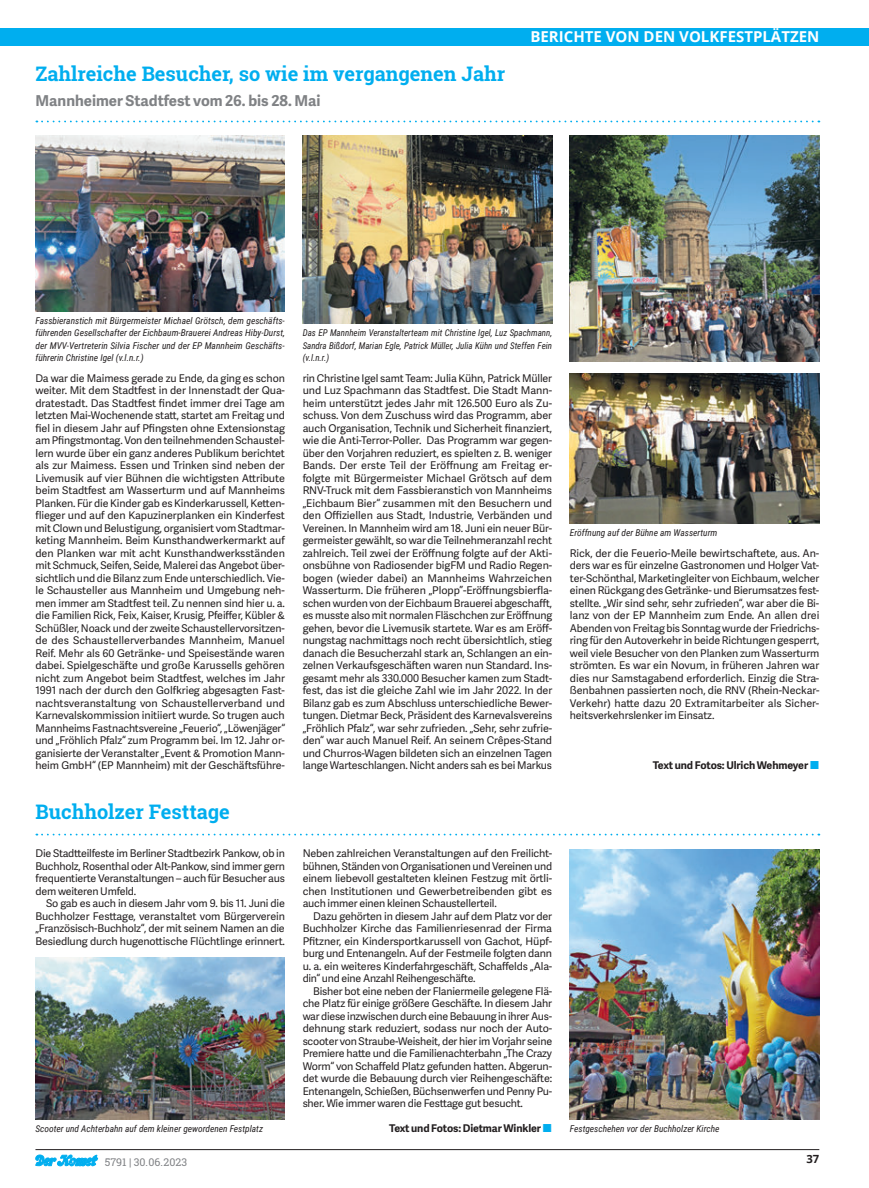
<style>
.page{position:relative;width:869px;height:1188px;background:#fff}
.page>*{position:absolute;margin:0;border:0;box-sizing:border-box;transform-origin:0 0}
.t1{font:700 20px "Roboto Slab";color:#00aeef}
.t2{font:700 15px "Adelle Sans";color:#808285}
.t3{font:700 15px "Open Sans";color:#fff}
.t4{font:700 11.25px "Open Sans";color:#231f20}
.t5{font:10.62px/12.5px "Adelle Sans";letter-spacing:-.02em;color:#231f20;text-align:justify}
.t6{font:700 10.62px "Adelle Sans";letter-spacing:-.01em;color:#231f20}
.t7{font:10.62px "Roboto Slab";color:#808285}
.t8{font:italic 9.38px/12.5px "Roboto Condensed";color:#231f20;text-align:justify}
.t9{font:italic 9.38px/12.5px "Roboto Condensed";color:#231f20;text-align:justify;scale:.95 1}
.s1{font-weight:400;font-size:16px;color:#00aeef}
</style>
<div class="page">
<svg style="left:35px;top:1154px;width:63px;height:11px"></svg>
<hr style="left:35px;top:1148px;width:784px;height:1px;background:#231f20">
<div style="left:0;top:28px;width:868px;height:18px;background:#00aeef"></div>
<img style="left:569px;top:136px;width:249px;height:225px">
<img style="left:35px;top:136px;width:250px;height:175px">
<img style="left:569px;top:373px;width:250px;height:150px">
<img style="left:302px;top:136px;width:250px;height:187px">
<svg style="left:36px;top:120px;width:783px;height:2px"></svg>
<img style="left:569px;top:849px;width:249px;height:270px">
<img style="left:35px;top:957px;width:250px;height:162px">
<svg style="left:36px;top:833px;width:783px;height:2px"></svg>
<h1 class="t1" style="left:35px;top:60px;width:471px">Zahlreiche Besucher, so wie im vergangenen Jahr</h1>
<h2 class="t2" style="left:35px;top:90px;width:286px">Mannheimer Stadtfest vom 26. bis 28. Mai</h2>
<h2 class="t3" style="left:530px;top:26px;width:290px">BERICHTE VON DEN VOLKFESTPLÄTZEN</h2>
<p class="t8" style="left:35px;top:313px;width:251px">Fassbieranstich mit Bürgermeister Michael Grötsch, dem geschäfts&shy;führenden Gesellschafter der Eichbaum-Brauerei Andreas Hiby-Durst, der MVV-Vertreterin Silvia Fischer und der EP Mannheim Geschäfts&shy;führerin Christine Igel (v.l.n.r.)</p>
<p class="t9" style="left:302px;top:326px;width:264px">Das EP Mannheim Veranstalterteam mit Christine Igel, Luz Spachmann, Sandra Bißdorf, Marian Egle, Patrick Müller, Julia Kühn und Steffen Fein (v.l.n.r.)</p>
<p class="t5" style="left:35px;top:371px;width:251px">Da war die Maimess gerade zu Ende, da ging es schon weiter. Mit dem Stadtfest in der Innenstadt der Qua&shy;dratestadt. Das Stadtfest findet immer drei Tage am letzten Mai-Wochenende statt, startet am Freitag und fiel in diesem Jahr auf Pfingsten ohne Extensionstag am Pfingstmontag. Von den teilnehmenden Schaustel&shy;lern wurde über ein ganz anderes Publikum berichtet als zur Maimess. Essen und Trinken sind neben der Livemusik auf vier Bühnen die wichtigsten Attribute beim Stadtfest am Wasserturm und auf Mannheims Planken. Für die Kinder gab es Kinderkarussell, Ketten&shy;flieger und auf den Kapuzinerplanken ein Kinderfest mit Clown und Belustigung, organisiert vom Stadtmar&shy;keting Mannheim. Beim Kunsthandwerkermarkt auf den Planken war mit acht Kunsthandwerksständen mit Schmuck, Seifen, Seide, Malerei das Angebot über&shy;sichtlich und die Bilanz zum Ende unterschiedlich. Vie&shy;le Schausteller aus Mannheim und Umgebung neh&shy;men immer am Stadtfest teil. Zu nennen sind hier u. a. die Familien Rick, Feix, Kaiser, Krusig, Pfeiffer, Kübler &amp; Schüßler, Noack und der zweite Schaustellervorsitzen&shy;de des Schaustellerverbandes Mannheim, Manuel Reif. Mehr als 60 Getränke- und Speisestände waren dabei. Spielgeschäfte und große Karussells gehören nicht zum Angebot beim Stadtfest, welches im Jahr 1991 nach der durch den Golfkrieg abgesagten Fast&shy;nachtsveranstaltung von Schaustellerverband und Karnevalskommission initiiert wurde. So trugen auch Mannheims Fastnachtsvereine „Feuerio“, „Löwenjäger“ und „Fröhlich Pfalz“ zum Programm bei. Im 12. Jahr or&shy;ganisierte der Veranstalter „Event &amp; Promotion Mann&shy;heim GmbH“ (EP Mannheim) mit der Geschäftsführe-</p>
<p class="t5" style="left:302px;top:371px;width:251px">rin Christine Igel samt Team: Julia Kühn, Patrick Müller und Luz Spachmann das Stadtfest. Die Stadt Mann&shy;heim unterstützt jedes Jahr mit 126.500 Euro als Zu&shy;schuss. Von dem Zuschuss wird das Programm, aber auch Organisation, Technik und Sicherheit finanziert, wie die Anti-Terror-Poller. Das Programm war gegen&shy;über den Vorjahren reduziert, es spielten z. B. weniger Bands. Der erste Teil der Eröffnung am Freitag er&shy;folgte mit Bürgermeister Michael Grötsch auf dem RNV-Truck mit dem Fassbieranstich von Mannheims „Eichbaum Bier“ zusammen mit den Besuchern und den Offiziellen aus Stadt, Industrie, Verbänden und Vereinen. In Mannheim wird am 18. Juni ein neuer Bür&shy;germeister gewählt, so war die Teilnehmeranzahl recht zahlreich. Teil zwei der Eröffnung folgte auf der Akti&shy;onsbühne von Radiosender bigFM und Radio Regen&shy;bogen (wieder dabei) an Mannheims Wahrzeichen Wasserturm. Die früheren „Plopp”-Eröffnungsbierfla&shy;schen wurden von der Eichbaum Brauerei abgeschafft, es musste also mit normalen Fläschchen zur Eröffnung gehen, bevor die Livemusik startete. War es am Eröff&shy;nungstag nachmittags noch recht übersichtlich, stieg danach die Besucherzahl stark an, Schlangen an ein&shy;zelnen Verkaufsgeschäften waren nun Standard. Ins&shy;gesamt mehr als 330.000 Besucher kamen zum Stadt&shy;fest, das ist die gleiche Zahl wie im Jahr 2022. In der Bilanz gab es zum Abschluss unterschiedliche Bewer&shy;tungen. Dietmar Beck, Präsident des Karnevalsvereins „Fröhlich Pfalz“, war sehr zufrieden. „Sehr, sehr zufrie&shy;den“ war auch Manuel Reif. An seinem Crêpes-Stand und Churros-Wagen bildeten sich an einzelnen Tagen lange Warteschlangen. Nicht anders sah es bei Markus</p>
<h1 class="t1" style="left:35px;top:798px;width:196px">Buchholzer Festtage</h1>
<p class="t8" style="left:569px;top:526px;width:149px">Eröffnung auf der Bühne am Wasserturm</p>
<p class="t5" style="left:569px;top:546px;width:251px">Rick, der die Feuerio-Meile bewirtschaftete, aus. An&shy;ders war es für einzelne Gastronomen und Holger Vat&shy;ter-Schönthal, Marketingleiter von Eichbaum, welcher einen Rückgang des Getränke- und Bierumsatzes fest&shy;stellte. „Wir sind sehr, sehr zufrieden“, war aber die Bi&shy;lanz von der EP Mannheim zum Ende. An allen drei Abenden von Freitag bis Sonntag wurde der Friedrichs&shy;ring für den Autoverkehr in beide Richtungen gesperrt, weil viele Besucher von den Planken zum Wasserturm strömten. Es war ein Novum, in früheren Jahren war dies nur Samstagabend erforderlich. Einzig die Stra&shy;ßenbahnen passierten noch, die RNV (Rhein-Neckar-Verkehr) hatte dazu 20 Extramitarbeiter als Sicher&shy;heitsverkehrslenker im Einsatz.</p>
<p class="t6" style="left:652px;top:757px;width:168px">Text und Fotos: Ulrich Wehmeyer <span class="s1">W</span></p>
<p class="t5" style="left:35px;top:846px;width:251px">Die Stadtteilfeste im Berliner Stadtbezirk Pankow, ob in Buchholz, Rosenthal oder Alt-Pankow, sind immer gern frequentierte Veranstaltungen – auch für Besucher aus dem weiteren Umfeld.</p>
<p class="t5" style="left:35px;top:896px;width:251px;text-indent:11px">So gab es auch in diesem Jahr vom 9. bis 11. Juni die Buchholzer Festtage, veranstaltet vom Bürgerverein „Französisch-Buchholz“, der mit seinem Namen an die Besiedlung durch hugenottische Flüchtlinge erinnert.</p>
<p class="t5" style="left:302px;top:846px;width:251px">Neben zahlreichen Veranstaltungen auf den Freilicht&shy;bühnen, Ständen von Organisationen und Vereinen und einem liebevoll gestalteten kleinen Festzug mit örtli&shy;chen Institutionen und Gewerbetreibenden gibt es auch immer einen kleinen Schaustellerteil.</p>
<p class="t5" style="left:302px;top:908px;width:251px;text-indent:11px">Dazu gehörten in diesem Jahr auf dem Platz vor der Buchholzer Kirche das Familienriesenrad der Firma Pfitzner, ein Kindersportkarussell von Gachot, Hüpf&shy;burg und Entenangeln. Auf der Festmeile folgten dann u. a. ein weiteres Kinderfahrgeschäft, Schaffelds „Ala&shy;din“ und eine Anzahl Reihengeschäfte.</p>
<p class="t5" style="left:302px;top:983px;width:251px;text-indent:11px">Bisher bot eine neben der Flaniermeile gelegene Flä&shy;che Platz für einige größere Geschäfte. In diesem Jahr war diese inzwischen durch eine Bebauung in ihrer Aus&shy;dehnung stark reduziert, sodass nur noch der Auto&shy;scooter von Straube-Weisheit, der hier im Vorjahr seine Premiere hatte und die Familienachterbahn „The Crazy Worm“ von Schaffeld Platz gefunden hatten. Abgerun&shy;det wurde die Bebauung durch vier Reihengeschäfte:<br>Entenangeln, Schießen, Büchsenwerfen und Penny Pu&shy;sher. Wie immer waren die Festtage gut besucht.</p>
<p class="t6" style="left:389px;top:1120px;width:164px">Text und Fotos: Dietmar Winkler <span class="s1">W</span></p>
<p class="t8" style="left:35px;top:1121px;width:229px">Scooter und Achterbahn auf dem kleiner gewordenen Festplatz</p>
<p class="t8" style="left:569px;top:1121px;width:151px">Festgeschehen vor der Buchholzer Kirche</p>
<p class="t7" style="left:105px;top:1154px;width:84px">5791 | 30.06.2023</p>
<p class="t4" style="left:806px;top:1150px;width:14px">37</p>
</div>
